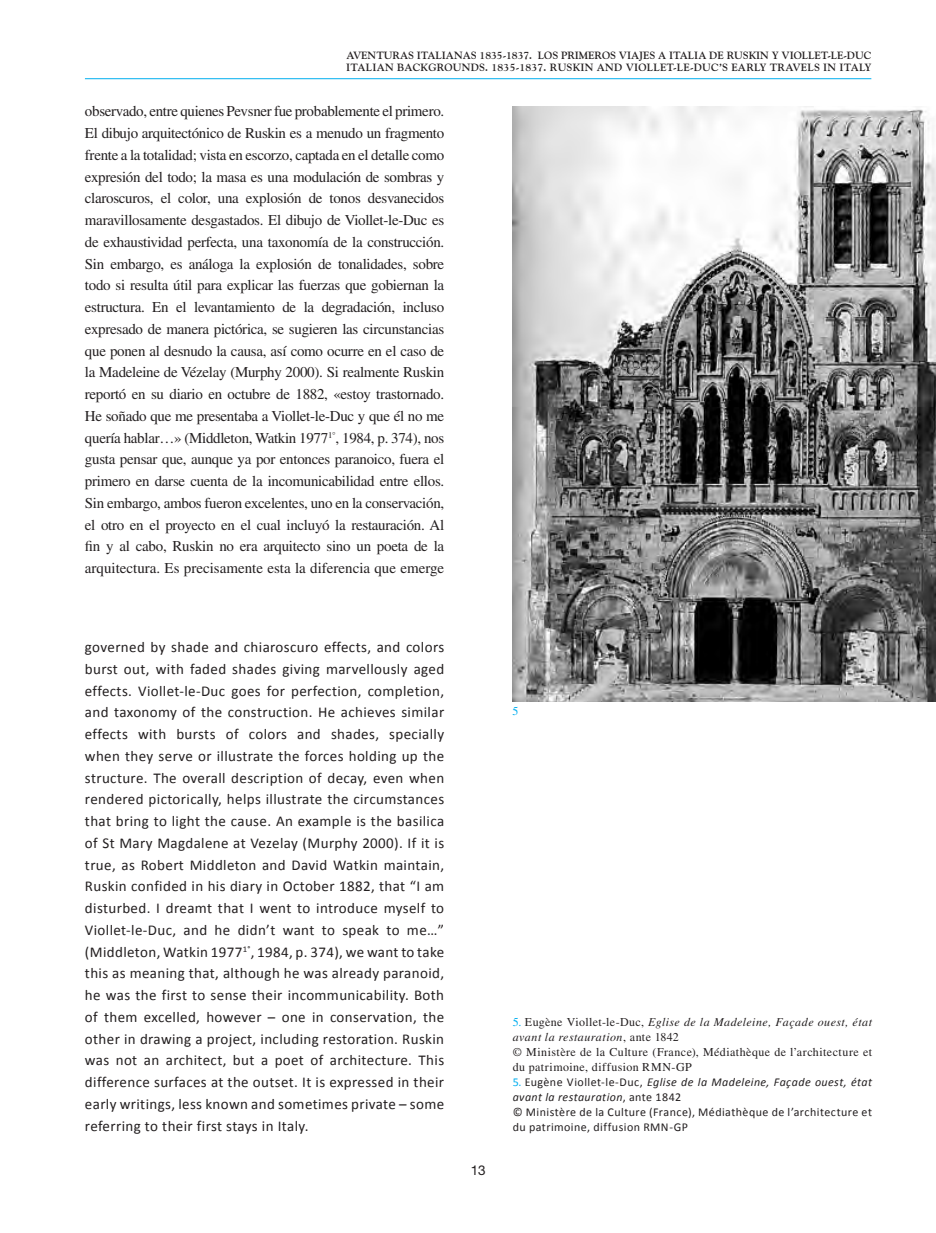
<style>
.page{position:relative;width:936px;height:1233px;background:#fff}
.page>*{position:absolute;margin:0;border:0;box-sizing:border-box;transform-origin:0 0}
.t1{font:15px/21.8px "Times LT Std";color:#231f20;text-align:justify}
.t2{font:15px/21.8px "Calibri";letter-spacing:.025em;color:#231f20;text-align:justify}
.t3{font:13.5px "Helvetica Neue LT Std";color:#231f20}
.t4{font:12px/15px "Times LT Std";letter-spacing:.035em;color:#231f20}
.t5{font:12px/15px "Calibri";letter-spacing:.035em;color:#231f20}
.t6{font:12px "Times LT Std";color:#00aeef}
.t7{font:700 10.5px/12.6px "Goudy Std";letter-spacing:-.005em;color:#231f20}
.s1{color:#00aeef}
.s2{font-style:italic}
</style>
<div class="page">
<hr style="left:85px;top:78px;width:786px;height:1px;background:#00aeef">
<img style="left:512px;top:106px;width:424px;height:595px">
<p class="t7" style="left:346px;top:49px;width:526px">AVENTURAS ITALIANAS 1835-1837. LOS PRIMEROS VIAJES A ITALIA DE RUSKIN Y VIOLLET-LE-DUC<br>ITALIAN BACKGROUNDS. 1835-1837. RUSKIN AND VIOLLET-LE-DUC’S EARLY TRAVELS IN ITALY</p>
<p class="t1" style="left:85px;top:100px;width:361px">observado, entre quienes Pevsner fue probablemente el primero.<br>El dibujo arquitectónico de Ruskin es a menudo un fragmento frente a la totalidad; vista en escorzo, captada en el detalle como expresión del todo; la masa es una modulación de sombras y claroscuros, el color, una explosión de tonos desvanecidos maravillosamente desgastados. El dibujo de Viollet-le-Duc es de exhaustividad perfecta, una taxonomía de la construcción.<br>Sin embargo, es análoga la explosión de tonalidades, sobre todo si resulta útil para explicar las fuerzas que gobiernan la estructura. En el levantamiento de la degradación, incluso expresado de manera pictórica, se sugieren las circunstancias que ponen al desnudo la causa, así como ocurre en el caso de la Madeleine de Vézelay (Murphy 2000). Si realmente Ruskin reportó en su diario en octubre de 1882, «estoy trastornado.<br>He soñado que me presentaba a Viollet-le-Duc y que él no me quería hablar…» (Middleton, Watkin 1977<sup>1°</sup>, 1984, p. 374), nos gusta pensar que, aunque ya por entonces paranoico, fuera el primero en darse cuenta de la incomunicabilidad entre ellos.<br>Sin embargo, ambos fueron excelentes, uno en la conservación, el otro en el proyecto en el cual incluyó la restauración. Al fin y al cabo, Ruskin no era arquitecto sino un poeta de la arquitectura. Es precisamente esta la diferencia que emerge</p>
<p class="t2" style="left:85px;top:636px;width:361px">governed by shade and chiaroscuro effects, and colors burst out, with faded shades giving marvellously aged effects. Viollet-le-Duc goes for perfection, completion, and taxonomy of the construction. He achieves similar effects with bursts of colors and shades, specially when they serve or illustrate the forces holding up the structure. The overall description of decay, even when rendered pictorically, helps illustrate the circumstances that bring to light the cause. An example is the basilica of St Mary Magdalene at Vezelay (Murphy 2000). If it is true, as Robert Middleton and David Watkin maintain, Ruskin confided in his diary in October 1882, that “I am disturbed. I dreamt that I went to introduce myself to Viollet-le-Duc, and he didn’t want to speak to me…” (Middleton, Watkin 1977<sup>1°</sup>, 1984, p. 374), we want to take this as meaning that, although he was already paranoid, he was the first to sense their incommunicability. Both of them excelled, however – one in conservation, the other in drawing a project, including restoration. Ruskin was not an architect, but a poet of architecture. This difference surfaces at the outset. It is expressed in their early writings, less known and sometimes private – some referring to their first stays in Italy.</p>
<p class="t6" style="left:512px;top:704px;width:7px">5</p>
<p class="t3" style="left:471px;top:1162px;width:17px">13</p>
<p class="t4" style="left:513px;top:1014px;width:361px"><span class="s1">5.</span> Eugène Viollet-le-Duc, <span class="s2">Eglise de la Madeleine, Façade ouest, état avant la restauration</span>, ante 1842<br>© Ministère de la Culture (France), Médiathèque de l’architecture et du patrimoine, diffusion RMN-GP</p>
<p class="t5" style="left:513px;top:1074px;width:361px"><span class="s1">5.</span> Eugène Viollet-le-Duc, <span class="s2">Eglise de la Madeleine, Façade ouest, état avant la restauration</span>, ante 1842<br>© Ministère de la Culture (France), Médiathèque de l’architecture et du patrimoine, diffusion RMN-GP</p>
</div>
